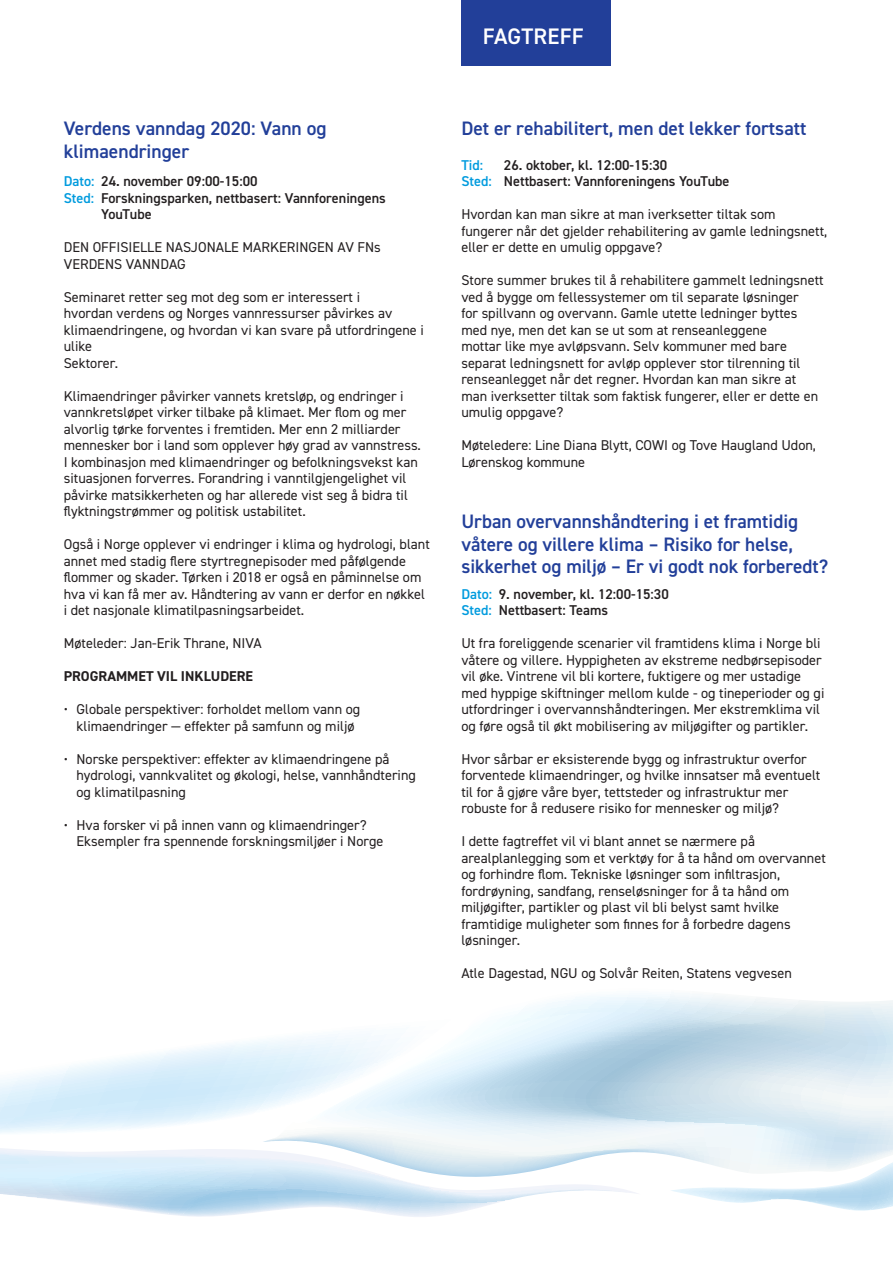
<style>
.page{position:relative;width:893px;height:1263px;background:#fff}
.page>*{position:absolute;margin:0;border:0;box-sizing:border-box;transform-origin:0 0}
.t1{font:600 22.5px "DIN2014";letter-spacing:.01em;color:#fff}
.t2{font:600 19.5px/22.5px "DIN2014";color:#223f99}
.t3{font:14.25px/16.5px "DIN2014";color:#231f20}
.t4{font:600 14.25px/16.5px "DIN2014";color:#231f20}
.t5{font:700 14.25px "DIN2014";color:#231f20}
.t6{font:600 14.25px "DIN2014";color:#009bde}
.s1{color:#009bde}
</style>
<div class="page">
<div style="left:461px;top:0;width:150px;height:65px;background:#223f99"></div>
<svg style="left:671px;top:1178px;width:222px;height:33px"></svg>
<svg style="left:0;top:1148px;width:635px;height:69px"></svg>
<svg style="left:263px;top:994px;width:630px;height:184px"></svg>
<svg style="left:0;top:1020px;width:451px;height:122px"></svg>
<h2 class="t2" style="left:64px;top:117px;width:264px">Verdens vanndag 2020: Vann og klimaendringer</h2>
<p class="t4" style="left:64px;top:173px;width:195px"><span class="s1">Dato:</span> 24. november 09:00-15:00</p>
<p class="t4" style="left:64px;top:189px;width:324px"><span class="s1">Sted:</span> Forskningsparken, nettbasert: Vannforeningens</p>
<p class="t4" style="left:101px;top:206px;width:52px">YouTube</p>
<p class="t3" style="left:64px;top:239px;width:318px">DEN OFFISIELLE NASJONALE MARKERINGEN AV FNs<br>VERDENS VANNDAG</p>
<p class="t3" style="left:64px;top:288px;width:362px">Seminaret retter seg mot deg som er interessert i<br>hvordan verdens og Norges vannressurser påvirkes av klimaendringene, og hvordan vi kan svare på utfordringene i ulike<br>Sektorer.</p>
<p class="t3" style="left:64px;top:387px;width:359px">Klimaendringer påvirker vannets kretsløp, og endringer i vannkretsløpet virker tilbake på klimaet. Mer flom og mer alvorlig tørke forventes i fremtiden. Mer enn 2 milliarder mennesker bor i land som opplever høy grad av vannstress.<br>I kombinasjon med klimaendringer og befolkningsvekst kan situasjonen forverres. Forandring i vanntilgjengelighet vil påvirke matsikkerheten og har allerede vist seg å bidra til flyktningstrømmer og politisk ustabilitet.</p>
<p class="t3" style="left:64px;top:536px;width:368px">Også i Norge opplever vi endringer i klima og hydrologi, blant annet med stadig flere styrtregnepisoder med påfølgende flommer og skader. Tørken i 2018 er også en påminnelse om hva vi kan få mer av. Håndtering av vann er derfor en nøkkel i det nasjonale klimatilpasningsarbeidet.</p>
<p class="t3" style="left:64px;top:635px;width:200px">Møteleder: Jan-Erik Thrane, NIVA</p>
<p class="t5" style="left:64px;top:667px;width:191px">PROGRAMMET VIL INKLUDERE</p>
<p class="t3" style="left:64px;top:701px;width:298px;text-align:center">• Globale perspektiver: forholdet mellom vann og klimaendringer — effekter på samfunn og miljø</p>
<p class="t3" style="left:77px;top:750px;width:341px;text-indent:-13px">• Norske perspektiver: effekter av klimaendringene på hydrologi, vannkvalitet og økologi, helse, vannhåndtering og klimatilpasning</p>
<p class="t3" style="left:77px;top:816px;width:308px;text-indent:-13px">• Hva forsker vi på innen vann og klimaendringer?<br>Eksempler fra spennende forskningsmiljøer i Norge</p>
<h1 class="t1" style="left:483px;top:21px;width:102px">FAGTREFF</h1>
<h2 class="t2" style="left:461px;top:117px;width:347px">Det er rehabilitert, men det lekker fortsatt</h2>
<p class="t6" style="left:461px;top:155px;width:23px">Tid:</p>
<p class="t4" style="left:461px;top:156px;width:270px;text-indent:43px">26. oktober, kl. 12:00-15:30<br><span class="s1">Sted:</span> Nettbasert: Vannforeningens YouTube</p>
<p class="t3" style="left:461px;top:206px;width:367px">Hvordan kan man sikre at man iverksetter tiltak som fungerer når det gjelder rehabilitering av gamle ledningsnett, eller er dette en umulig oppgave?</p>
<p class="t3" style="left:461px;top:272px;width:364px">Store summer brukes til å rehabilitere gammelt ledningsnett ved å bygge om fellessystemer om til separate løsninger<br>for spillvann og overvann. Gamle utette ledninger byttes med nye, men det kan se ut som at renseanleggene<br>mottar like mye avløpsvann. Selv kommuner med bare separat ledningsnett for avløp opplever stor tilrenning til renseanlegget når det regner. Hvordan kan man sikre at man iverksetter tiltak som faktisk fungerer, eller er dette en umulig oppgave?</p>
<p class="t3" style="left:461px;top:437px;width:356px">Møteledere: Line Diana Blytt, COWI og Tove Haugland Udon,<br>Lørenskog kommune</p>
<h2 class="t2" style="left:461px;top:510px;width:368px">Urban overvannshåndtering i et framtidig våtere og villere klima – Risiko for helse, sikkerhet og miljø – Er vi godt nok forberedt?</h2>
<p class="t4" style="left:461px;top:585px;width:209px"><span class="s1">Dato:</span> 9. november, kl. 12:00-15:30<br><span class="s1">Sted:</span> Nettbasert: Teams</p>
<p class="t3" style="left:461px;top:635px;width:365px">Ut fra foreliggende scenarier vil framtidens klima i Norge bli våtere og villere. Hyppigheten av ekstreme nedbørsepisoder vil øke. Vintrene vil bli kortere, fuktigere og mer ustadige med hyppige skiftninger mellom kulde - og tineperioder og gi utfordringer i overvannshåndteringen. Mer ekstremklima vil og føre også til økt mobilisering av miljøgifter og partikler.</p>
<p class="t3" style="left:461px;top:750px;width:361px">Hvor sårbar er eksisterende bygg og infrastruktur overfor forventede klimaendringer, og hvilke innsatser må eventuelt til for å gjøre våre byer, tettsteder og infrastruktur mer robuste for å redusere risiko for mennesker og miljø?</p>
<p class="t3" style="left:461px;top:833px;width:366px">I dette fagtreffet vil vi blant annet se nærmere på arealplanlegging som et verktøy for å ta hånd om overvannet og forhindre flom. Tekniske løsninger som infiltrasjon, fordrøyning, sandfang, renseløsninger for å ta hånd om miljøgifter, partikler og plast vil bli belyst samt hvilke framtidige muligheter som finnes for å forbedre dagens løsninger.</p>
<p class="t3" style="left:461px;top:965px;width:332px">Atle Dagestad, NGU og Solvår Reiten, Statens vegvesen</p>
</div>
